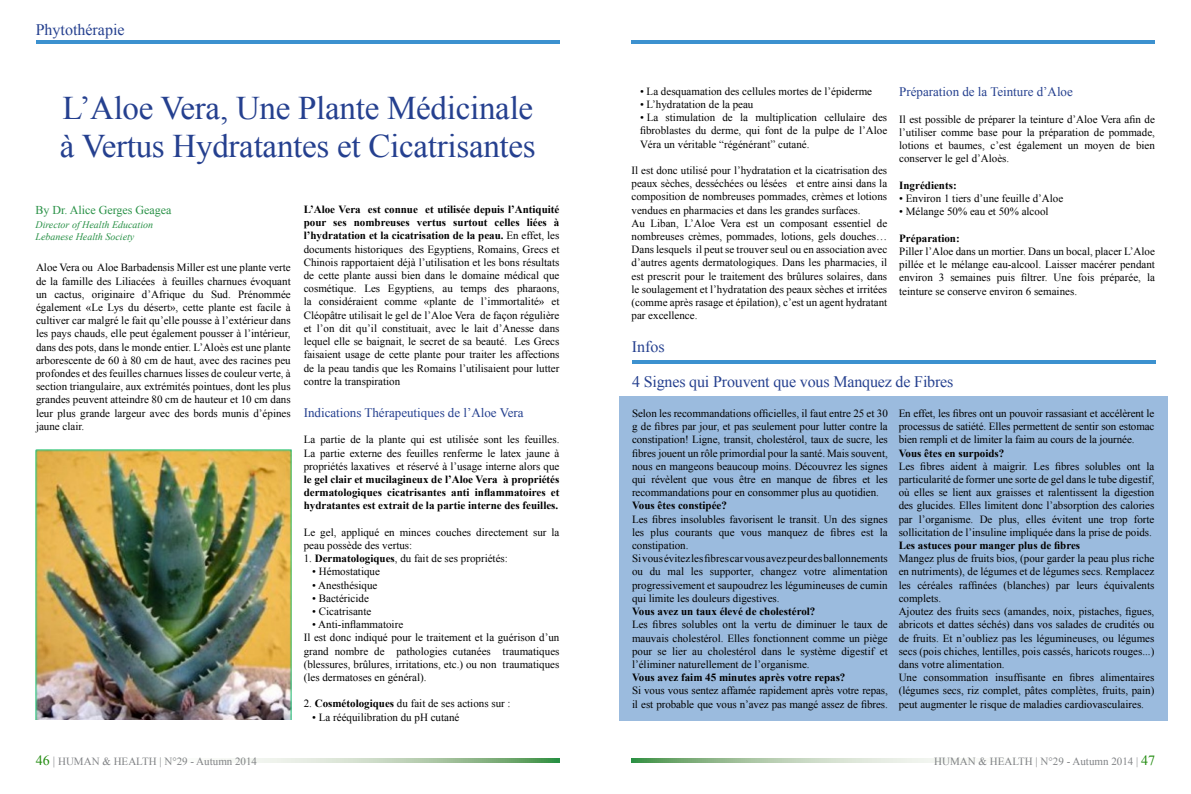
<style>
.page{position:relative;width:1191px;height:794px;background:#fff}
.page>*{position:absolute;margin:0;border:0;box-sizing:border-box;transform-origin:0 0}
.t1{font:33px/38px "Times New Roman";letter-spacing:-.01em;color:#25408f}
.t2{font:16px "Times New Roman";letter-spacing:-.01em;color:#25408f}
.t3{font:13px "Times New Roman";color:#25408f}
.t4{font:12px "Times New Roman";color:#279045}
.t5{font:11px/13.2px "Times New Roman";color:#000;text-align:justify}
.t6{font:700 11px/13.2px "Times New Roman";color:#000;text-align:justify}
.t7{font:11px "Times New Roman";color:#808285}
.t8{font:italic 10px/12px "Times New Roman";color:#279045}
.s1{font-weight:700}
.s2{font-size:14px;color:#228b0f}
.s3{font-size:12px}
</style>
<div class="page">
<svg style="left:229px;top:758px;width:330px;height:5px;background:#b4cfb1"></svg>
<svg style="left:631px;top:758px;width:328px;height:5px;background:#b5cfb2"></svg>
<hr style="left:36px;top:41px;width:523px;height:3px;background:#3c91cf">
<hr style="left:631px;top:41px;width:524px;height:3px;background:#3c91cf">
<img style="left:36px;top:450px;width:256px;height:269px">
<div style="left:619px;top:396px;width:549px;height:324px;background:#9bbbde"></div>
<hr style="left:632px;top:360px;width:523px;height:3px;background:#3c91cf">
<h2 class="t2" style="left:36px;top:19px;width:90px">Phytothérapie</h2>
<h1 class="t1" style="left:60px;top:89px;width:477px">L’Aloe Vera, Une Plante Médicinale à Vertus Hydratantes et Cicatrisantes</h1>
<p class="t4" style="left:35px;top:202px;width:138px">By Dr. Alice Gerges Geagea</p>
<p class="t8" style="left:35px;top:219px;width:119px">Director of Health Education<br>Lebanese Health Society</p>
<p class="t5" style="left:36px;top:261px;width:256px">Aloe Vera ou Aloe Barbadensis Miller est une plante verte de la famille des Liliacées à feuilles charnues évoquant un cactus, originaire d’Afrique du Sud. Prénommée également «Le Lys du désert», cette plante est facile à cultiver car malgré le fait qu’elle pousse à l’extérieur dans les pays chauds, elle peut également pousser à l’intérieur, dans des pots, dans le monde entier. L’Aloès est une plante arborescente de 60 à 80 cm de haut, avec des racines peu profondes et des feuilles charnues lisses de couleur verte, à section triangulaire, aux extrémités pointues, dont les plus grandes peuvent atteindre 80 cm de hauteur et 10 cm dans leur plus grande largeur avec des bords munis d’épines jaune clair.</p>
<p class="t5" style="left:304px;top:203px;width:257px"><span class="s1">L’Aloe Vera est connue et utilisée depuis l’Antiquité pour ses nombreuses vertus surtout celles liées à l’hydratation et la cicatrisation de la peau.</span> En effet, les documents historiques des Egyptiens, Romains, Grecs et Chinois rapportaient déjà l’utilisation et les bons résultats de cette plante aussi bien dans le domaine médical que cosmétique. Les Egyptiens, au temps des pharaons, la considéraient comme «plante de l’immortalité» et Cléopâtre utilisait le gel de l’Aloe Vera de façon régulière et l’on dit qu’il constituait, avec le lait d’Anesse dans lequel elle se baignait, le secret de sa beauté. Les Grecs faisaient usage de cette plante pour traiter les affections de la peau tandis que les Romains l’utilisaient pour lutter contre la transpiration</p>
<p class="t3" style="left:304px;top:404px;width:221px">Indications Thérapeutiques de l’Aloe Vera</p>
<p class="t5" style="left:304px;top:433px;width:257px">La partie de la plante qui est utilisée sont les feuilles.<br>La partie externe des feuilles renferme le latex jaune à propriétés laxatives et réservé à l’usage interne alors que</p>
<p class="t6" style="left:304px;top:472px;width:257px">le gel clair et mucilagineux de l’Aloe Vera à propriétés dermatologiques cicatrisantes anti inflammatoires et hydratantes est extrait de la partie interne des feuilles.</p>
<p class="t5" style="left:304px;top:525px;width:257px">Le gel, appliqué en minces couches directement sur la peau possède des vertus:</p>
<p class="t5" style="left:304px;top:552px;width:206px">1. <span class="s1">Dermatologiques</span>, du fait de ses propriétés:</p>
<p class="t5" style="left:312px;top:565px;width:69px">• Hémostatique</p>
<p class="t5" style="left:312px;top:578px;width:67px">• Anesthésique</p>
<p class="t5" style="left:312px;top:591px;width:58px">• Bactéricide</p>
<p class="t5" style="left:312px;top:604px;width:61px">• Cicatrisante</p>
<p class="t5" style="left:304px;top:618px;width:257px;text-align:left;text-indent:9px">• Anti-inflammatoire<br>Il est donc indiqué pour le traitement et la guérison d’un grand nombre de pathologies cutanées traumatiques (blessures, brûlures, irritations, etc.) ou non traumatiques (les dermatoses en général).</p>
<p class="t5" style="left:304px;top:697px;width:208px">2. <span class="s1">Cosmétologiques</span> du fait de ses actions sur :</p>
<p class="t5" style="left:312px;top:710px;width:149px">• La rééquilibration du pH cutané</p>
<p class="t5" style="left:640px;top:84px;width:234px">• La desquamation des cellules mortes de l’épiderme</p>
<p class="t5" style="left:640px;top:97px;width:115px">• L’hydratation de la peau</p>
<p class="t5" style="left:640px;top:111px;width:249px">• La stimulation de la multiplication cellulaire des fibroblastes du derme, qui font de la pulpe de l’Aloe Véra un véritable “régénérant” cutané.</p>
<p class="t5" style="left:631px;top:163px;width:257px;text-align:left">Il est donc utilisé pour l’hydratation et la cicatrisation des peaux sèches, desséchées ou lésées et entre ainsi dans la composition de nombreuses pommades, crèmes et lotions vendues en pharmacies et dans les grandes surfaces.<br>Au Liban, L’Aloe Vera est un composant essentiel de nombreuses crèmes, pommades, lotions, gels douches… Dans lesquels il peut se trouver seul ou en association avec d’autres agents dermatologiques. Dans les pharmacies, il est prescrit pour le traitement des brûlures solaires, dans le soulagement et l’hydratation des peaux sèches et irritées (comme après rasage et épilation), c’est un agent hydratant par excellence.</p>
<h2 class="t2" style="left:632px;top:336px;width:34px">Infos</h2>
<p class="t3" style="left:899px;top:83px;width:175px">Préparation de la Teinture d’Aloe</p>
<p class="t5" style="left:899px;top:112px;width:257px">Il est possible de préparer la teinture d’Aloe Vera afin de l’utiliser comme base pour la préparation de pommade, lotions et baumes, c’est également un moyen de bien conserver le gel d’Aloès.</p>
<p class="t6" style="left:899px;top:178px;width:59px">Ingrédients:</p>
<p class="t5" style="left:899px;top:192px;width:165px">• Environ 1 tiers d’une feuille d’Aloe</p>
<p class="t5" style="left:899px;top:205px;width:151px">• Mélange 50% eau et 50% alcool</p>
<p class="t6" style="left:899px;top:231px;width:62px">Préparation:</p>
<p class="t5" style="left:899px;top:244px;width:257px">Piller l’Aloe dans un mortier. Dans un bocal, placer L’Aloe pillée et le mélange eau-alcool. Laisser macérer pendant environ 3 semaines puis filtrer. Une fois préparée, la teinture se conserve environ 6 semaines.</p>
<h2 class="t2" style="left:632px;top:371px;width:323px">4 Signes qui Prouvent que vous Manquez de Fibres</h2>
<p class="t5" style="left:632px;top:406px;width:257px">Selon les recommandations officielles, il faut entre 25 et 30 g de fibres par jour, et pas seulement pour lutter contre la constipation! Ligne, transit, cholestérol, taux de sucre, les fibres jouent un rôle primordial pour la santé. Mais souvent, nous en mangeons beaucoup moins. Découvrez les signes qui révèlent que vous être en manque de fibres et les recommandations pour en consommer plus au quotidien.</p>
<p class="t6" style="left:632px;top:499px;width:96px">Vous êtes constipée?</p>
<p class="t5" style="left:632px;top:512px;width:257px;text-align:left">Les fibres insolubles favorisent le transit. Un des signes les plus courants que vous manquez de fibres est la constipation.<br>Si vous évitez les fibres car vous avez peur des ballonnements ou du mal les supporter, changez votre alimentation progressivement et saupoudrez les légumineuses de cumin qui limite les douleurs digestives.</p>
<p class="t6" style="left:632px;top:604px;width:185px">Vous avez un taux élevé de cholestérol?</p>
<p class="t5" style="left:632px;top:618px;width:257px">Les fibres solubles ont la vertu de diminuer le taux de mauvais cholestérol. Elles fonctionnent comme un piège pour se lier au cholestérol dans le système digestif et l’éliminer naturellement de l’organisme.</p>
<p class="t6" style="left:632px;top:670px;width:215px">Vous avez faim 45 minutes après votre repas?</p>
<p class="t5" style="left:632px;top:684px;width:257px">Si vous vous sentez affamée rapidement après votre repas, il est probable que vous n’avez pas mangé assez de fibres.</p>
<p class="t5" style="left:898px;top:406px;width:257px">En effet, les fibres ont un pouvoir rassasiant et accélèrent le processus de satiété. Elles permettent de sentir son estomac bien rempli et de limiter la faim au cours de la journée.</p>
<p class="t6" style="left:898px;top:446px;width:107px">Vous êtes en surpoids?</p>
<p class="t5" style="left:898px;top:459px;width:257px">Les fibres aident à maigrir. Les fibres solubles ont la particularité de former une sorte de gel dans le tube digestif, où elles se lient aux graisses et ralentissent la digestion des glucides. Elles limitent donc l’absorption des calories par l’organisme. De plus, elles évitent une trop forte sollicitation de l’insuline impliquée dans la prise de poids.</p>
<p class="t6" style="left:898px;top:538px;width:183px">Les astuces pour manger plus de fibres</p>
<p class="t5" style="left:898px;top:552px;width:257px;text-align:left">Mangez plus de fruits bios, (pour garder la peau plus riche en nutriments), de légumes et de légumes secs. Remplacez les céréales raffinées (blanches) par leurs équivalents complets.<br>Ajoutez des fruits secs (amandes, noix, pistaches, figues, abricots et dattes séchés) dans vos salades de crudités ou de fruits. Et n’oubliez pas les légumineuses, ou légumes secs (pois chiches, lentilles, pois cassés, haricots rouges...) dans votre alimentation.<br>Une consommation insuffisante en fibres alimentaires (légumes secs, riz complet, pâtes complètes, fruits, pain) peut augmenter le risque de maladies cardiovasculaires.</p>
<p class="t7" style="left:36px;top:754px;width:223px"><span class="s2">46</span> <span class="s3">|</span> HUMAN &amp; HEALTH | N°29 - Autumn 2014</p>
<p class="t7" style="left:934px;top:754px;width:222px">HUMAN &amp; HEALTH | N°29 - Autumn 2014 | <span class="s2">47</span></p>
</div>
